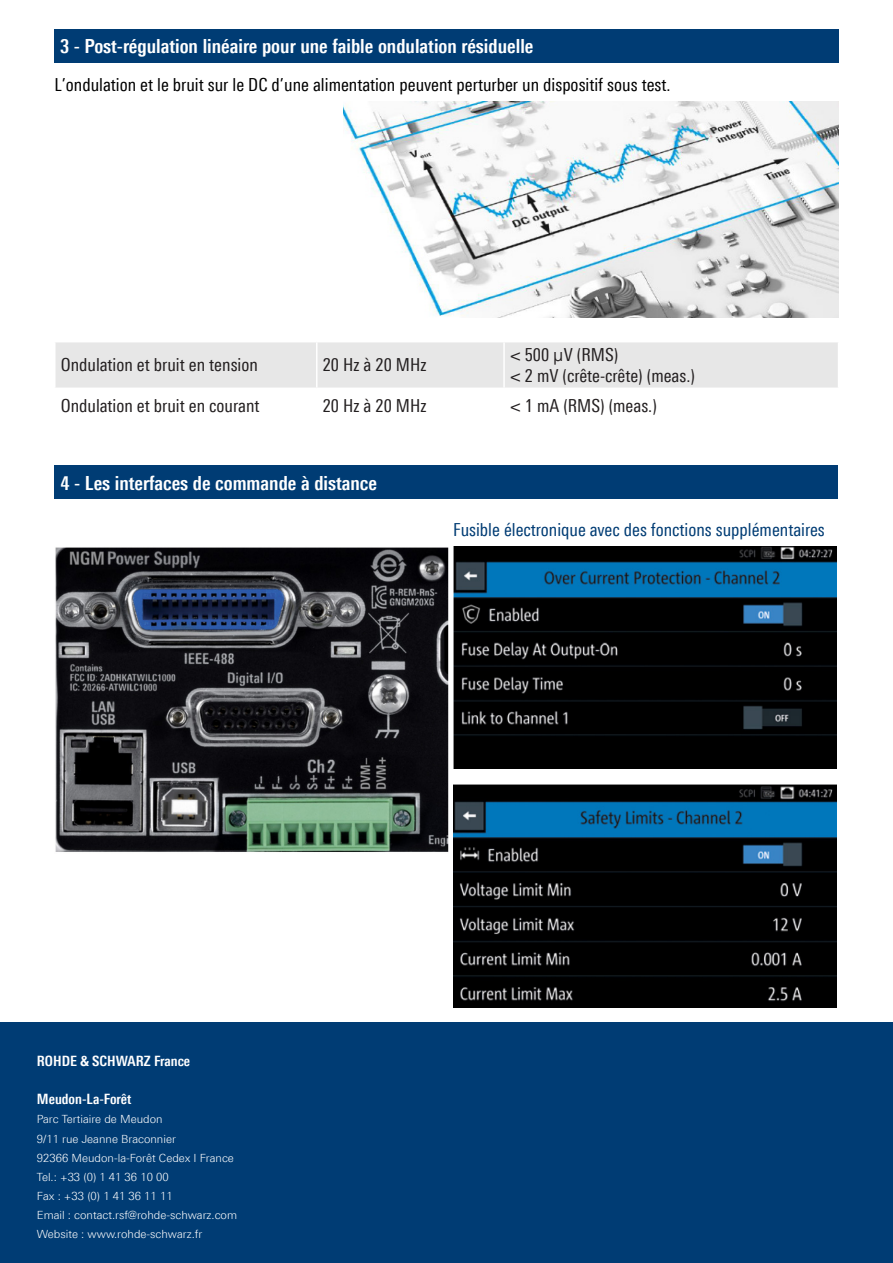
<style>
.page{position:relative;width:893px;height:1263px;background:#fff}
.page>*{position:absolute;margin:0;border:0;box-sizing:border-box;transform-origin:0 0}
.t1{font:700 19.5px "Linotype Univers 620 Cn";color:#fff}
.t2{font:18px "Linotype Univers 420 Cn";color:#231f20}
.t3{font:18px "Linotype Univers 420 Cn";color:#000}
.t4{font:18px "Linotype Univers 420 Cn";color:#003c74}
.Bullet_Rückseite{font:700 14.25px "Linotype Univers 620 Cn";color:#fff}
.Bullet_Rückseite-2{font:300 11.25px "Linotype Univers 330";color:#fff}
</style>
<div class="page">
<div style="left:0;top:1023px;width:893px;height:240px;background:#003c74"></div>
<div style="left:54px;top:29px;width:785px;height:34px;background:#003c74"></div>
<div style="left:54px;top:466px;width:784px;height:33px;background:#003c74"></div>
<div style="left:56px;top:342px;width:782px;height:45px;background:#e7e7e7"></div>
<hr style="left:316px;top:342px;width:1px;height:45px;background:#fff">
<hr style="left:503px;top:342px;width:2px;height:45px;background:#fff">
<img style="left:343px;top:101px;width:496px;height:216px">
<img style="left:453px;top:546px;width:384px;height:223px">
<img style="left:453px;top:784px;width:384px;height:223px">
<img style="left:55px;top:547px;width:394px;height:305px">
<p class="t1" style="left:60px;top:34px;width:475px">3 - Post-régulation linéaire pour une faible ondulation résiduelle</p>
<p class="t3" style="left:54px;top:74px;width:618px">L’ondulation et le bruit sur le DC d’une alimentation peuvent perturber un dispositif sous test.</p>
<p class="t2" style="left:61px;top:355px;width:199px">Ondulation et bruit en tension</p>
<p class="t2" style="left:323px;top:355px;width:105px">20 Hz à 20 MHz</p>
<p class="t2" style="left:510px;top:344px;width:110px">&lt; 500 μV (RMS)</p>
<p class="t2" style="left:510px;top:365px;width:186px">&lt; 2 mV (crête-crête) (meas.)</p>
<p class="t2" style="left:61px;top:395px;width:200px">Ondulation et bruit en courant</p>
<p class="t2" style="left:323px;top:395px;width:105px">20 Hz à 20 MHz</p>
<p class="t2" style="left:510px;top:395px;width:148px">&lt; 1 mA (RMS) (meas.)</p>
<p class="t1" style="left:60px;top:471px;width:318px">4 - Les interfaces de commande à distance</p>
<p class="t4" style="left:453px;top:519px;width:373px">Fusible électronique avec des fonctions supplémentaires</p>
<p class="Bullet_Rückseite" style="left:37px;top:1052px;width:155px">ROHDE &amp; SCHWARZ France</p>
<p class="Bullet_Rückseite" style="left:37px;top:1091px;width:96px">Meudon-La-Forêt</p>
<p class="Bullet_Rückseite-2" style="left:37px;top:1113px;width:127px">Parc Tertiaire de Meudon</p>
<p class="Bullet_Rückseite-2" style="left:37px;top:1132px;width:140px">9/11 rue Jeanne Braconnier</p>
<p class="Bullet_Rückseite-2" style="left:37px;top:1151px;width:198px">92366 Meudon-la-Forêt Cedex I France</p>
<p class="Bullet_Rückseite-2" style="left:37px;top:1170px;width:133px">Tel.: +33 (0) 1 41 36 10 00</p>
<p class="Bullet_Rückseite-2" style="left:37px;top:1189px;width:137px">Fax : +33 (0) 1 41 36 11 11</p>
<p class="Bullet_Rückseite-2" style="left:37px;top:1208px;width:202px">Email : contact.rsf@rohde-schwarz.com</p>
<p class="Bullet_Rückseite-2" style="left:37px;top:1227px;width:167px">Website : www.rohde-schwarz.fr</p>
</div>
